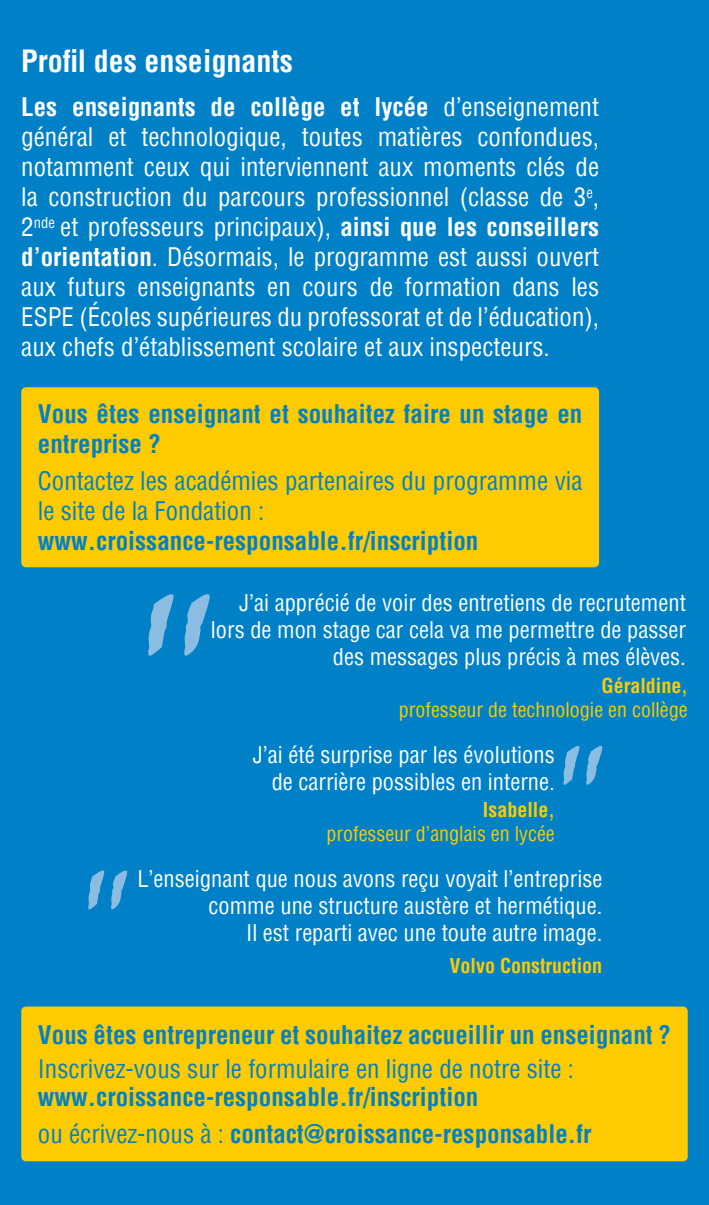
<style>
.page{position:relative;width:709px;height:1205px;background:#0081c7}
.page>*{position:absolute;margin:0;border:0;box-sizing:border-box;transform-origin:0 0}
.t1{font:700 condensed 30px "Helvetica";color:#fff}
.p_blanc{font:condensed 25px/30px "Helvetica";color:#fff;text-align:justify}
.t2{font:700 condensed 25px/30px "Helvetica";color:#0081c7}
.t3{font:condensed 25px/30px "Helvetica";color:#0081c7}
.citation{font:condensed 22.5px/27px "Helvetica";color:#fff;text-align:right}
.citation-2{font:condensed 20px/24px "Helvetica";color:#feca00;text-align:right}
.citation-3{font:700 condensed 20px "Helvetica";color:#feca00}
.s1{font-weight:700}
.s2{font-size:25px}
.s3{font-weight:400}
</style>
<div class="page">
<div style="left:23px;top:388px;width:575px;height:178px;background:#feca00;border-radius:4px"></div>
<div style="left:21px;top:387px;width:578px;height:180px;border:2px solid #feca00;border-radius:4px"></div>
<div style="left:23px;top:1008px;width:663px;height:152px;background:#feca00;border-radius:4px"></div>
<div style="left:21px;top:1006px;width:666px;height:155px;border:2px solid #feca00;border-radius:4px"></div>
<svg style="left:148px;top:594px;width:62px;height:62px"></svg>
<svg style="left:563px;top:746px;width:39px;height:39px"></svg>
<svg style="left:88px;top:870px;width:39px;height:39px"></svg>
<p class="t1" style="left:21px;top:41px;width:273px">Profil des enseignants</p>
<p class="p_blanc" style="left:21px;top:92px;width:579px"><span class="s1">Les enseignants de collège et lycée</span> d’enseignement général et technologique, toutes matières confondues, notamment ceux qui interviennent aux moments clés de la construction du parcours professionnel (classe de 3<sup>e</sup>, 2<sup>nde</sup> et professeurs principaux), <span class="s1">ainsi que les conseillers d’orientation</span>. Désormais, le programme est aussi ouvert aux futurs enseignants en cours de formation dans les ESPE (Écoles supérieures du professorat et de l’éducation), aux chefs d’établissement scolaire et aux inspecteurs.</p>
<p class="t2" style="left:38px;top:398px;width:546px">Vous êtes enseignant et souhaitez faire un stage en entreprise ?</p>
<p class="t3" style="left:38px;top:465px;width:546px">Contactez les académies partenaires du programme via le site de la Fondation :</p>
<p class="t2" style="left:38px;top:525px;width:442px">www.croissance-responsable.fr/inscription</p>
<p class="citation" style="left:211px;top:589px;width:476px">J’ai apprécié de voir des entretiens de recrutement lors de mon stage car cela va me permettre de passer des messages plus précis à mes élèves.</p>
<p class="citation-2" style="left:399px;top:673px;width:290px"><span class="s1">Géraldine</span><span class="s2">,<br></span>professeur de technologie en collège</p>
<p class="citation" style="left:253px;top:741px;width:303px">J’ai été surprise par les évolutions de carrière possibles en interne.</p>
<p class="citation-2" style="left:326px;top:798px;width:230px"><span class="s1">Isabelle</span><span class="s2">,<br></span>professeur d’anglais en lycée</p>
<p class="citation" style="left:137px;top:865px;width:466px">L’enseignant que nous avons reçu voyait l’entreprise comme une structure austère et hermétique.</p>
<p class="citation" style="left:246px;top:919px;width:358px">Il est reparti avec une toute autre image.</p>
<p class="citation-3" style="left:449px;top:952px;width:154px">Volvo Construction</p>
<p class="t2" style="left:38px;top:1019px;width:634px">Vous êtes entrepreneur et souhaitez accueillir un enseignant ?</p>
<p class="t3" style="left:38px;top:1054px;width:537px">Inscrivez-vous sur le formulaire en ligne de notre site :</p>
<p class="t2" style="left:38px;top:1081px;width:442px">www.croissance-responsable.fr/inscription</p>
<p class="t2" style="left:38px;top:1118px;width:555px"><span class="s3">ou écrivez-nous à :</span> contact@croissance-responsable.fr</p>
</div>
